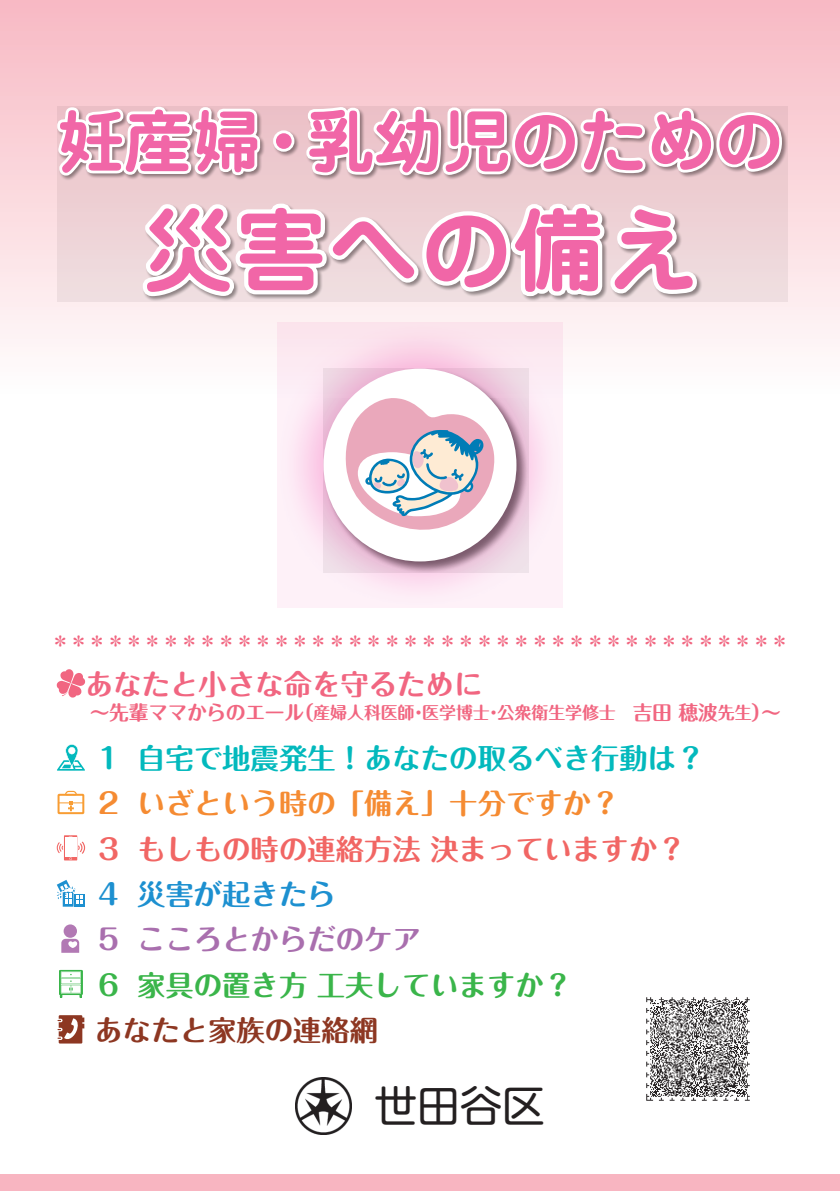
<style>
.page{position:relative;width:840px;height:1191px;background:#fff}
.page>*{position:absolute;margin:0;border:0;box-sizing:border-box;transform-origin:0 0}
.t1{font:700 90.8px "Jun 501 Pro";letter-spacing:.02em;color:#f166a7}
.t2{font:700 68px "Jun 501 Pro";color:#f166a7}
.t3{font:42.6px "Shin M Go Pro";color:#231f20}
.t4{font:700 28.4px "Maru Fo Pro";color:#03b9bd}
.t5{font:700 28.4px "Maru Fo Pro";color:#f16664}
.t6{font:700 28.4px "Maru Fo Pro";color:#f58b32}
.t7{font:700 28.4px "Maru Fo Pro";color:#3ab54a}
.t8{font:700 28.4px "Maru Fo Pro";color:#f16681}
.t9{font:700 28.4px "Maru Fo Pro";color:#a96fae}
.t10{font:700 28.4px "Maru Fo Pro";color:#8d3722}
.t11{font:700 28.4px "Maru Fo Pro";color:#1d90d0}
.t12{font:300 18.4px "Shin M Go Pro";color:#f16681}
.t13{font:700 17px "Maru Fo Pro";letter-spacing:-.01em;color:#f16681}
.s1{font-size:19.8px}
</style>
<div class="page">
<div style="left:0;top:0;width:839px;height:397px;background:linear-gradient(to bottom,#f8b8c3,#fefefd)"></div>
<div style="left:57px;top:107px;width:730px;height:195px;background:linear-gradient(to bottom,#e4b9c0,#f1e1e3)"></div>
<svg style="left:54px;top:104px;width:209px;height:82px"></svg>
<div style="left:273px;top:130px;width:21px;height:22px;border:6px solid #fff;border-radius:50%"></div>
<svg style="left:303px;top:104px;width:481px;height:75px"></svg>
<svg style="left:138px;top:199px;width:564px;height:119px"></svg>
<svg style="left:277px;top:322px;width:285px;height:286px"></svg>
<svg style="left:57px;top:669px;width:28px;height:28px"></svg>
<svg style="left:57px;top:744px;width:28px;height:26px"></svg>
<div style="left:57px;top:793px;width:27px;height:21px;border:2px solid #f89d33"></div>
<svg style="left:58px;top:790px;width:25px;height:21px"></svg>
<svg style="left:78px;top:841px;width:7px;height:13px"></svg>
<svg style="left:57px;top:842px;width:6px;height:11px"></svg>
<svg style="left:64px;top:835px;width:13px;height:25px"></svg>
<div style="left:65px;top:837px;width:11px;height:20px;background:#fff"></div>
<div style="left:74px;top:893px;width:11px;height:13px;background:#1d90d0"></div>
<svg style="left:57px;top:880px;width:26px;height:26px"></svg>
<div style="left:64px;top:924px;width:13px;height:13px;background:#b279b4;border-radius:50%"></div>
<svg style="left:61px;top:938px;width:19px;height:14px"></svg>
<svg style="left:59px;top:969px;width:24px;height:29px"></svg>
<svg style="left:57px;top:1015px;width:27px;height:28px"></svg>
<div style="left:323px;top:369px;width:193px;height:192px;background:#fff;border-radius:50%"></div>
<svg style="left:344px;top:397px;width:150px;height:137px"></svg>
<img style="left:295px;top:1077px;width:56px;height:57px">
<div style="left:0;top:1174px;width:839px;height:17px;background:#f8b5c1"></div>
<img style="left:646px;top:998px;width:102px;height:102px">
<h2 class="t2" style="left:57px;top:87px;width:727px">妊産婦・乳幼児のための</h2>
<h1 class="t1" style="left:143px;top:178px;width:555px">災害への備え</h1>
<p class="t12" style="left:51px;top:626px;width:739px">＊＊＊＊＊＊＊＊＊＊＊＊＊＊＊＊＊＊＊＊＊＊＊＊＊＊＊＊＊＊＊＊＊＊＊＊＊＊＊＊</p>
<h3 class="t8" style="left:85px;top:661px;width:398px">あなたと小さな命を守るために</h3>
<p class="t13" style="left:57px;top:699px;width:725px"><span class="s1">　 ～先輩ママからのエール（</span>産婦人科医師・医学博士・公衆衛生学修士 <span class="s1">吉田穂波</span>先生<span class="s1">）～</span></p>
<h3 class="t4" style="left:94px;top:735px;width:611px">１ 自宅で地震発生！あなたの取るべき行動は？</h3>
<h3 class="t6" style="left:94px;top:780px;width:526px">２ いざという時の「備え」十分ですか？</h3>
<h3 class="t5" style="left:94px;top:826px;width:592px">３ もしもの時の連絡方法 決まっていますか？</h3>
<h3 class="t11" style="left:94px;top:871px;width:242px">４ 災害が起きたら</h3>
<h3 class="t9" style="left:94px;top:916px;width:327px">５ こころとからだのケア</h3>
<h3 class="t7" style="left:94px;top:962px;width:479px">６ 家具の置き方 工夫していますか？</h3>
<h3 class="t10" style="left:94px;top:1007px;width:285px">あなたと家族の連絡網</h3>
<h3 class="t3" style="left:374px;top:1071px;width:172px">世田谷区</h3>
</div>
